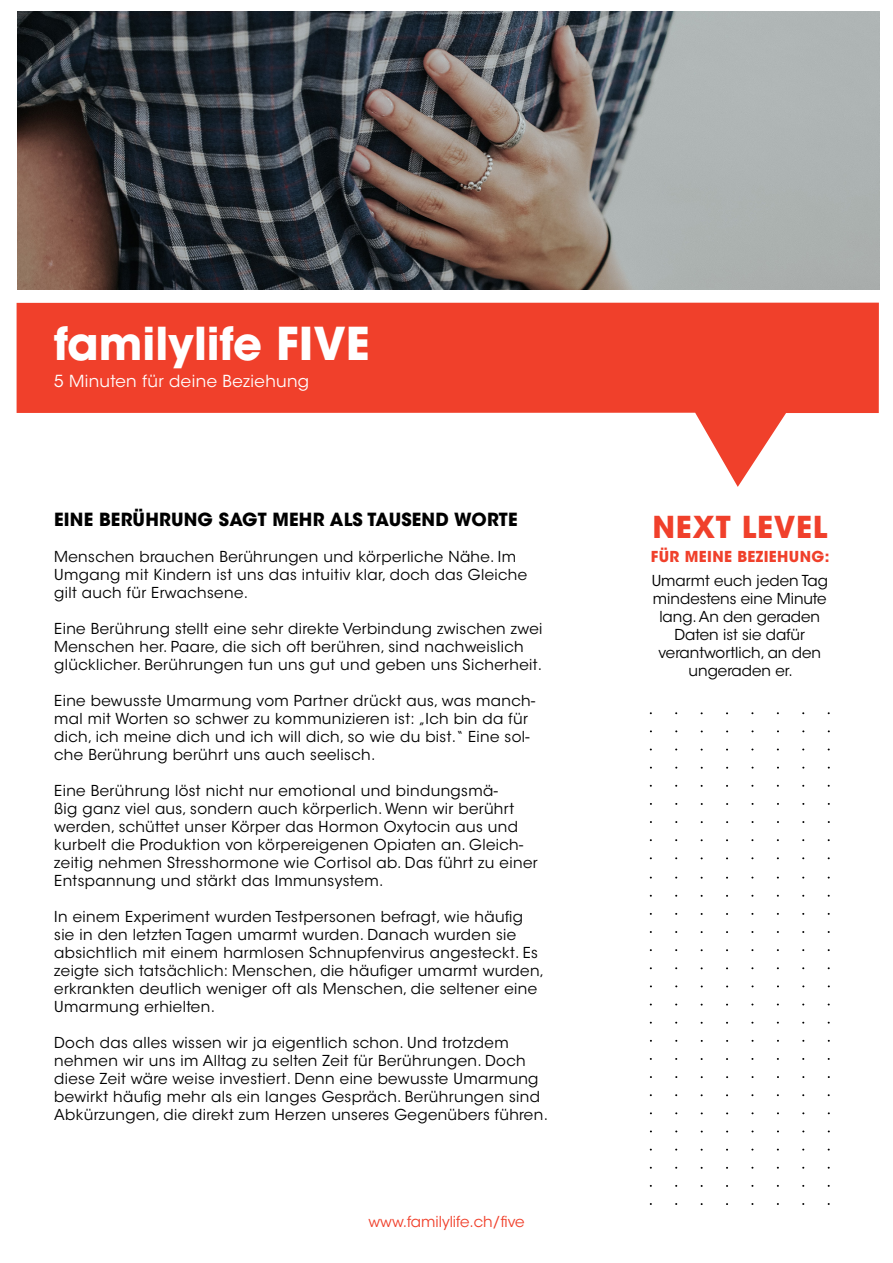
<style>
.page{position:relative;width:893px;height:1263px;background:#fff}
.page>*{position:absolute;margin:0;border:0;box-sizing:border-box;transform-origin:0 0}
.t1{font:700 45px "ITC Avant Garde Std";color:#fff}
.t2{font:700 30px "ITC Avant Garde Std";letter-spacing:.025em;color:#f0402b}
.t3{font:700 18px "ITC Avant Garde Std";letter-spacing:.01em;color:#000}
.t4{font:16.5px "ITC Avant Garde Std";letter-spacing:.025em;color:#fff}
.t5{font:15px/18px "ITC Avant Garde Std";letter-spacing:.025em;color:#000}
.t6{font:15px/18px "ITC Avant Garde Std";color:#000;text-align:center}
.t7{font:15px "ITC Avant Garde Std";color:#f0402b}
.t8{font:700 15px "ITC Avant Garde Std";letter-spacing:.025em;color:#f0402b}
</style>
<div class="page">
<svg style="left:17px;top:303px;width:862px;height:184px;fill:#f0402b"></svg>
<img style="left:17px;top:11px;width:863px;height:278px">
<p class="t1" style="left:54px;top:314px;width:317px">familylife FIVE</p>
<p class="t4" style="left:54px;top:371px;width:257px">5 Minuten für deine Beziehung</p>
<p class="t3" style="left:54px;top:508px;width:465px">EINE BERÜHRUNG SAGT MEHR ALS TAUSEND WORTE</p>
<p class="t5" style="left:54px;top:548px;width:475px">Menschen brauchen Berührungen und körperliche Nähe. Im<br>Umgang mit Kindern ist uns das intuitiv klar, doch das Gleiche gilt auch für Erwachsene.</p>
<p class="t5" style="left:54px;top:620px;width:490px">Eine Berührung stellt eine sehr direkte Verbindung zwischen zwei<br>Menschen her. Paare, die sich oft berühren, sind nachweislich glücklicher. Berührungen tun uns gut und geben uns Sicherheit.</p>
<p class="t5" style="left:54px;top:692px;width:482px">Eine bewusste Umarmung vom Partner drückt aus, was manch&shy;mal mit Worten so schwer zu kommunizieren ist: „Ich bin da für dich, ich meine dich und ich will dich, so wie du bist.“ Eine sol&shy;che Berührung berührt uns auch seelisch.</p>
<p class="t5" style="left:54px;top:782px;width:485px">Eine Berührung löst nicht nur emotional und bindungsmä-<br>ßig ganz viel aus, sondern auch körperlich. Wenn wir berührt werden, schüttet unser Körper das Hormon Oxytocin aus und kurbelt die Produktion von körpereigenen Opiaten an. Gleich&shy;zeitig nehmen Stresshormone wie Cortisol ab. Das führt zu einer Entspannung und stärkt das Immunsystem.</p>
<p class="t5" style="left:54px;top:908px;width:492px">In einem Experiment wurden Testpersonen befragt, wie häufig sie in den letzten Tagen umarmt wurden. Danach wurden sie absichtlich mit einem harmlosen Schnupfenvirus angesteckt. Es zeigte sich tatsächlich: Menschen, die häufiger umarmt wurden, erkrankten deutlich weniger oft als Menschen, die seltener eine Umarmung erhielten.</p>
<p class="t5" style="left:54px;top:1034px;width:495px">Doch das alles wissen wir ja eigentlich schon. Und trotzdem nehmen wir uns im Alltag zu selten Zeit für Berührungen. Doch diese Zeit wäre weise investiert. Denn eine bewusste Umarmung bewirkt häufig mehr als ein langes Gespräch. Berührungen sind Abkürzungen, die direkt zum Herzen unseres Gegenübers führen.</p>
<p class="t7" style="left:368px;top:1213px;width:157px">www.familylife.ch/five</p>
<p class="t2" style="left:652px;top:507px;width:176px">NEXT LEVEL</p>
<p class="t8" style="left:651px;top:546px;width:180px">FÜR MEINE BEZIEHUNG:</p>
<p class="t6" style="left:652px;top:572px;width:178px">Umarmt euch jeden Tag mindestens eine Minute lang. An den geraden<br>Daten ist sie dafür verantwortlich, an den ungeraden er.</p>
</div>
